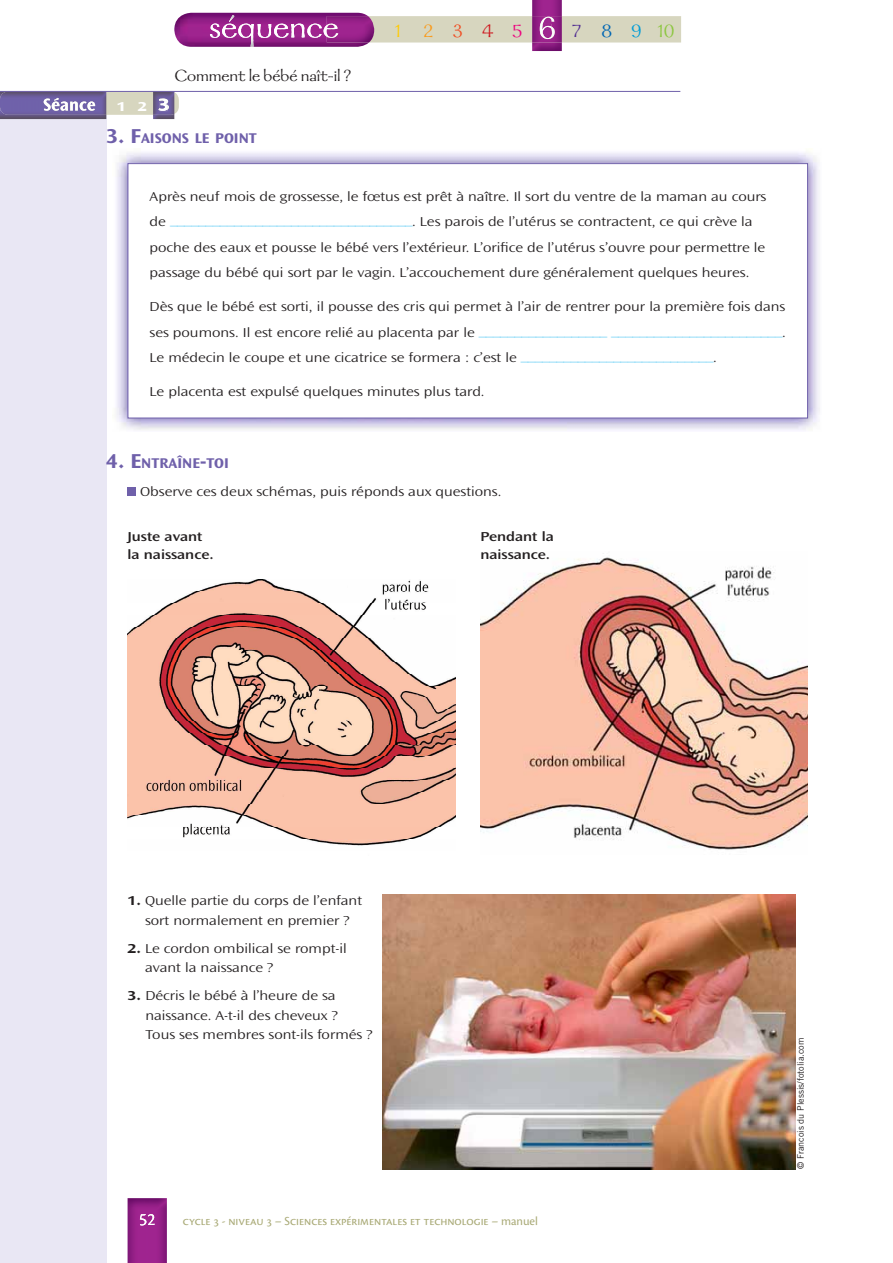
<style>
.page{position:relative;width:893px;height:1263px;background:#fff}
.page>*{position:absolute;margin:0;border:0;box-sizing:border-box;transform-origin:0 0}
.t1{font:21px "Galahad Std";letter-spacing:.94em;color:#8cc63f}
.t2{font:18px "Galahad Std";color:#231f20}
.t3{font:700 semi-expanded 14.7px "Ocean Sans Std";color:#6f60aa}
.t4{font:300 expanded 13.5px/25.5px "Ocean Sans Std";color:#231f20}
.t5{font:600 expanded 13.5px/18px "Ocean Sans Std";color:#231f20}
.t6{font:800 expanded 13.5px "Ocean Sans Std";color:#fff}
.t7{font:12.75px "Cronos Pro";color:#aaab78}
.t8{font:9px "Trade Gothic LT Std";color:#231f20}
.s1{font-size:21px}
.s2{color:#ffcb04}
.s3{color:#f99b1c}
.s4{color:#f04e23}
.s5{color:#ce171e}
.s6{color:#ed017e}
.s7{color:#9f248f}
.s8{color:#522e91}
.s9{color:#0066b3}
.s10{color:#009cd7}
.s11{font-weight:700}
</style>
<div class="page">
<div style="left:0;top:110px;width:106px;height:1153px;background:#e9e7f4"></div>
<img style="left:174px;top:13px;width:194px;height:34px">
<img style="left:238px;top:24px;width:16px;height:23px">
<img style="left:258px;top:24px;width:13px;height:14px">
<img style="left:274px;top:24px;width:15px;height:14px">
<img style="left:222px;top:24px;width:15px;height:14px">
<img style="left:210px;top:24px;width:10px;height:14px">
<img style="left:307px;top:24px;width:15px;height:14px">
<img style="left:291px;top:24px;width:14px;height:14px">
<svg style="left:225px;top:15px;width:9px;height:13px"></svg>
<img style="left:532px;top:0;width:30px;height:51px">
<svg style="left:324px;top:16px;width:357px;height:27px"></svg>
<img style="left:128px;top:1198px;width:39px;height:65px">
<svg style="left:140px;top:1214px;width:15px;height:11px"></svg>
<div style="left:0;top:91px;width:179px;height:24px;background:#d7d6bf;border-radius:9px"></div>
<img style="left:0;top:115px;width:106px;height:4px">
<img style="left:0;top:92px;width:106px;height:23px">
<svg style="left:44px;top:98px;width:51px;height:13px"></svg>
<img style="left:153px;top:115px;width:21px;height:4px">
<img style="left:153px;top:92px;width:21px;height:23px">
<svg style="left:158px;top:99px;width:11px;height:12px"></svg>
<hr style="left:0;top:91px;width:680px;height:1px;background:#6f60aa">
<img style="left:116px;top:152px;width:704px;height:278px">
<div style="left:128px;top:164px;width:679px;height:254px;background:#fff"></div>
<div style="left:128px;top:163px;width:680px;height:255px;border:1px solid #6f60aa"></div>
<div style="left:128px;top:488px;width:8px;height:8px;background:#6f60aa"></div>
<img style="left:383px;top:894px;width:412px;height:275px">
<img style="left:128px;top:579px;width:327px;height:267px">
<img style="left:480px;top:553px;width:328px;height:297px">
<h2 class="t2" style="left:174px;top:64px;width:178px">Comment le bébé naît-il ?</h2>
<p class="t6" style="left:117px;top:98px;width:53px">123</p>
<p class="t3" style="left:106px;top:129px;width:152px"><span class="s1">3. F</span>AISONS LE POINT</p>
<h1 class="t1" style="left:395px;top:17px;width:281px"><span class="s2">1</span><span class="s3">2</span><span class="s4">3</span><span class="s5">4</span><span class="s6">5</span><span class="s7">6</span><span class="s8">7</span><span class="s9">8</span><span class="s10">9</span>10</h1>
<p class="t4" style="left:150px;top:184px;width:618px">Après neuf mois de grossesse, le fœtus est prêt à naître. Il sort du ventre de la maman au cours de <sub>——————————————————————————————————</sub>. Les parois de l’utérus se contractent, ce qui crève la poche des eaux et pousse le bébé vers l’extérieur. L’orifice de l’utérus s’ouvre pour permettre le passage du bébé qui sort par le vagin. L’accouchement dure généralement quelques heures.</p>
<p class="t4" style="left:150px;top:295px;width:638px;text-align:justify">Dès que le bébé est sorti, il pousse des cris qui permet à l’air de rentrer pour la première fois dans ses poumons. Il est encore relié au placenta par le <sub>——————————————————</sub> <sub>————————————————————————</sub>.<br>Le médecin le coupe et une cicatrice se formera : c’est le <sub>———————————————————————————</sub>.</p>
<p class="t4" style="left:150px;top:380px;width:336px">Le placenta est expulsé quelques minutes plus tard.</p>
<p class="t3" style="left:106px;top:454px;width:124px"><span class="s1">4. E</span>NTRAÎNE<span class="s1">-</span>TOI</p>
<p class="t4" style="left:140px;top:479px;width:363px">Observe ces deux schémas, puis réponds aux questions.</p>
<p class="t5" style="left:128px;top:528px;width:87px">Juste avant la naissance.</p>
<p class="t5" style="left:480px;top:528px;width:75px">Pendant la naissance.</p>
<p class="t4" style="left:128px;top:891px;width:236px;line-height:19.5px;text-align:center"><span class="s11">1.</span> Quelle partie du corps de l’enfant sort normalement en premier ?</p>
<p class="t4" style="left:145px;top:939px;width:203px;line-height:19.5px;text-indent:-17px"><span class="s11">2.</span> Le cordon ombilical se rompt-il avant la naissance ?</p>
<p class="t4" style="left:145px;top:986px;width:229px;line-height:19.5px;text-indent:-18px"><span class="s11">3.</span> Décris le bébé à l’heure de sa naissance. A-t-il des cheveux ?<br>Tous ses membres sont-ils formés ?</p>
<p class="t7" style="left:183px;top:1213px;width:356px">cycle - niveau – Sciences expérimentales et technologie – manuel</p>
<p class="t8" style="left:795px;top:1169px;width:133px;rotate:-90deg">© Francois du Plessis/fotolia.com</p>
</div>
